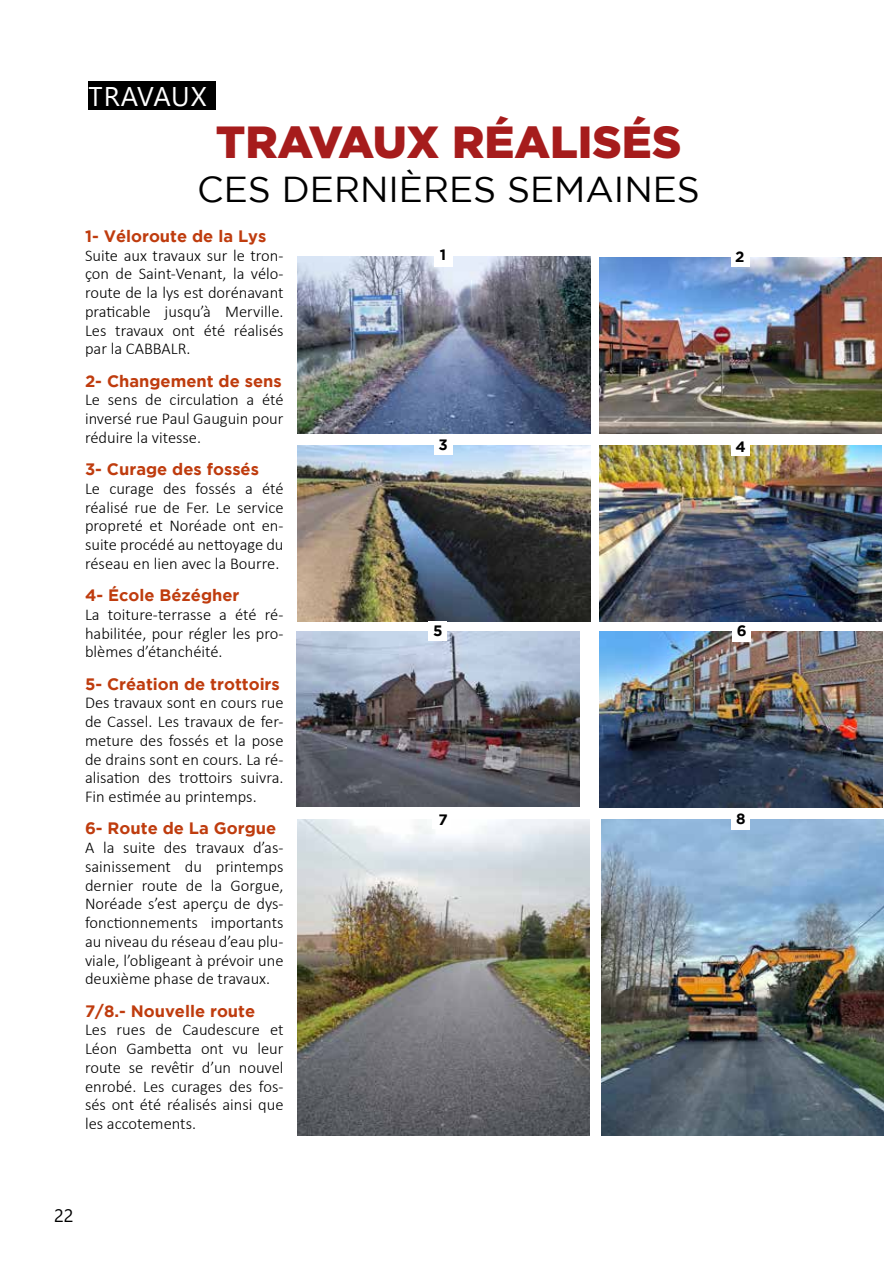
<style>
.page{position:relative;width:893px;height:1263px;background:#fff}
.page>*{position:absolute;margin:0;border:0;box-sizing:border-box;transform-origin:0 0}
.t1{font:900 45px "Gotham";color:#a61c1c}
.t2{font:36px "Gotham";color:#000}
.t3{font:27px "Segoe UI";letter-spacing:.025em;color:#fff}
.t4{font:18px "Segoe UI";color:#000}
.t5{font:300 16.5px/18.8px "Calibri";color:#000;text-align:justify}
.t6{font:700 16.5px "Gotham";color:#bf3c0e}
.t7{font:700 15px "Gotham";color:#000}
</style>
<div class="page">
<img style="left:297px;top:256px;width:293px;height:177px">
<div style="left:434px;top:247px;width:18px;height:19px;background:#fff"></div>
<div style="left:88px;top:81px;width:128px;height:28px;background:#000"></div>
<img style="left:599px;top:257px;width:283px;height:176px">
<img style="left:297px;top:446px;width:293px;height:175px">
<img style="left:599px;top:445px;width:283px;height:176px">
<img style="left:297px;top:631px;width:282px;height:175px">
<img style="left:297px;top:819px;width:292px;height:316px">
<img style="left:601px;top:819px;width:282px;height:316px">
<div style="left:731px;top:248px;width:18px;height:19px;background:#fff"></div>
<div style="left:434px;top:435px;width:18px;height:19px;background:#fff"></div>
<div style="left:732px;top:436px;width:18px;height:20px;background:#fff"></div>
<div style="left:428px;top:621px;width:18px;height:19px;background:#fff"></div>
<div style="left:731px;top:810px;width:18px;height:19px;background:#fff"></div>
<div style="left:432px;top:810px;width:18px;height:19px;background:#fff"></div>
<img style="left:600px;top:632px;width:282px;height:175px">
<div style="left:733px;top:622px;width:18px;height:19px;background:#fff"></div>
<h3 class="t3" style="left:89px;top:71px;width:120px">TRAVAUX</h3>
<h1 class="t1" style="left:216px;top:116px;width:467px">TRAVAUX RÉALISÉS</h1>
<h2 class="t2" style="left:197px;top:169px;width:504px">CES DERNIÈRES SEMAINES</h2>
<p class="t6" style="left:85px;top:226px;width:183px">1- Véloroute de la Lys</p>
<p class="t5" style="left:85px;top:246px;width:200px">Suite aux travaux sur le tron&shy;çon de Saint-Venant, la vélo&shy;route de la lys est dorénavant praticable jusqu’à Merville.<br>Les travaux ont été réalisés par la CABBALR.</p>
<p class="t6" style="left:85px;top:371px;width:198px">2- Changement de sens</p>
<p class="t5" style="left:85px;top:390px;width:200px">Le sens de circulation a été inversé rue Paul Gauguin pour réduire la vitesse.</p>
<p class="t6" style="left:85px;top:460px;width:175px">3- Curage des fossés</p>
<p class="t5" style="left:85px;top:479px;width:200px">Le curage des fossés a été réalisé rue de Fer. Le service propreté et Noréade ont en&shy;suite procédé au nettoyage du réseau en lien avec la Bourre.</p>
<p class="t6" style="left:85px;top:586px;width:156px">4- École Bézégher</p>
<p class="t5" style="left:85px;top:605px;width:200px">La toiture-terrasse a été ré&shy;habilitée, pour régler les pro&shy;blèmes d’étanchéité.</p>
<p class="t6" style="left:85px;top:674px;width:196px">5- Création de trottoirs</p>
<p class="t5" style="left:85px;top:693px;width:200px">Des travaux sont en cours rue de Cassel. Les travaux de fer&shy;meture des fossés et la pose de drains sont en cours. La ré&shy;alisation des trottoirs suivra.<br>Fin estimée au printemps.</p>
<p class="t6" style="left:85px;top:819px;width:193px">6- Route de La Gorgue</p>
<p class="t5" style="left:85px;top:838px;width:200px">A la suite des travaux d’as&shy;sainissement du printemps dernier route de la Gorgue, Noréade s’est aperçu de dys&shy;fonctionnements importants au niveau du réseau d’eau plu&shy;viale, l’obligeant à prévoir une deuxième phase de travaux.</p>
<p class="t6" style="left:85px;top:1001px;width:172px">7/8.- Nouvelle route</p>
<p class="t5" style="left:85px;top:1020px;width:200px">Les rues de Caudescure et Léon Gambetta ont vu leur route se revêtir d’un nouvel enrobé. Les curages des fos&shy;sés ont été réalisés ainsi que les accotements.</p>
<p class="t7" style="left:440px;top:246px;width:8px">1</p>
<p class="t7" style="left:735px;top:248px;width:11px">2</p>
<p class="t7" style="left:438px;top:436px;width:11px">3</p>
<p class="t7" style="left:736px;top:437px;width:12px">4</p>
<p class="t7" style="left:737px;top:622px;width:11px">6</p>
<p class="t7" style="left:433px;top:622px;width:11px">5</p>
<p class="t7" style="left:438px;top:811px;width:11px">7</p>
<p class="t7" style="left:736px;top:810px;width:11px">8</p>
<p class="t4" style="left:54px;top:1199px;width:21px">22</p>
</div>
